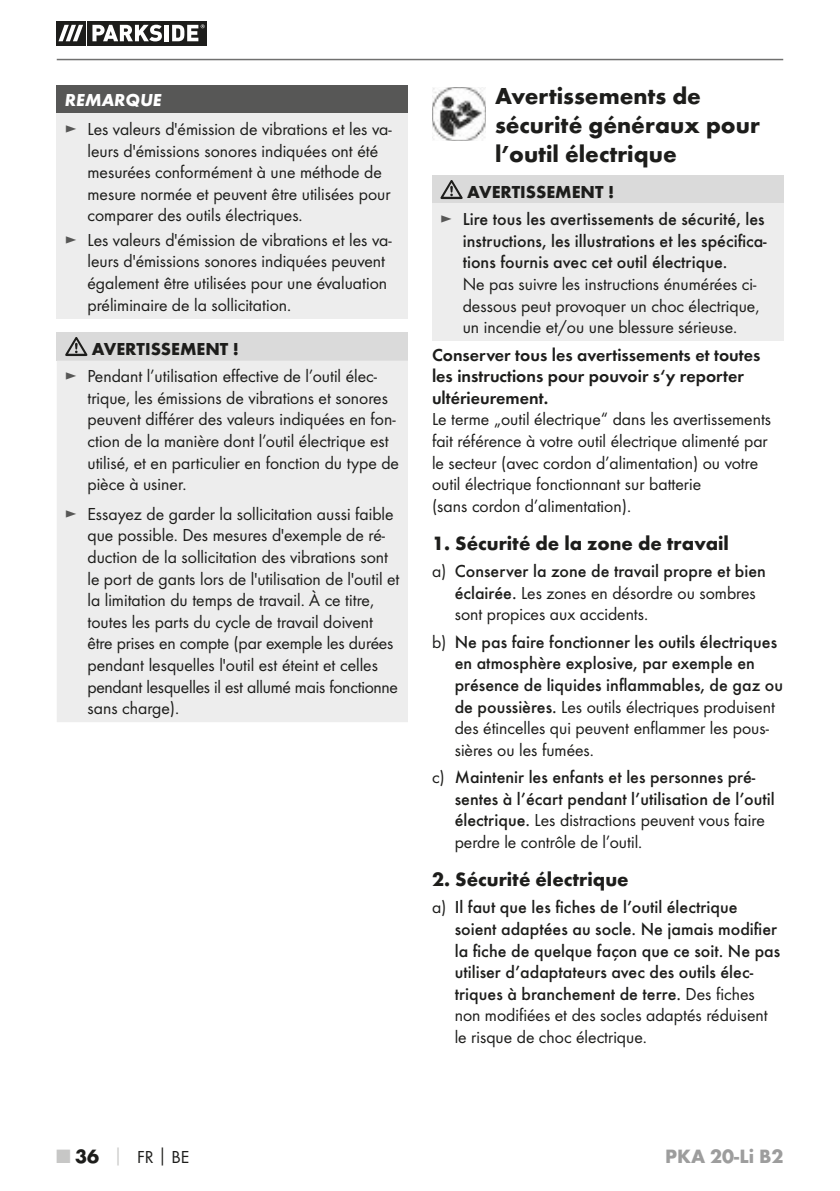
<style>
.page{position:relative;width:840px;height:1191px;background:#fff}
.page>*{position:absolute;margin:0;border:0;box-sizing:border-box;transform-origin:0 0}
.t1{font:700 24px/28.8px "Futura";color:#1d1d1b}
.t2{font:700 20px "Futura";color:#1d1d1b}
.t3{font:700 20px "Futura";color:#9d9d9d}
.t4{font:18px/21.6px "Futura Boo";color:#1d1d1b}
.t5{font:500 18px/21.6px "Futura";color:#1d1d1b}
.t6{font:18px/21.6px "Futura Dem";color:#1d1d1b}
.t7{font:700 18px "Futura";color:#1d1d1b}
.t8{font:italic 700 18px "Futura";color:#fff}
.s1{color:#575756}
.s2{font-weight:700}
.s3{font-family:"Futura Boo";font-weight:400;color:#575756}
.s4{font-family:"Futura Boo";font-weight:400}
.s5{font-family:"Futura";font-weight:500}
.s6{font-family:"Futura";font-weight:700;font-size:20px;color:#c7c7c6}
.s7{font-family:"Futura";font-weight:700;font-size:20px}
.s8{font-family:"Futura";font-weight:700;color:#c7c7c6}
.s9{font-family:"Futura";font-weight:700}
</style>
<div class="page">
<hr style="left:57px;top:59px;width:725px;height:1px;background:#70706f">
<svg style="left:85px;top:21px;width:122px;height:24px"></svg>
<div style="left:56px;top:21px;width:29px;height:24px;background:#1d1d1b"></div>
<div style="left:87px;top:21px;width:119px;height:24px;background:#1d1d1b"></div>
<svg style="left:58px;top:25px;width:25px;height:16px"></svg>
<svg style="left:92px;top:25px;width:70px;height:16px"></svg>
<hr style="left:164px;top:25px;width:4px;height:16px;background:#fff">
<svg style="left:172px;top:24px;width:32px;height:17px"></svg>
<div style="left:57px;top:85px;width:351px;height:28px;background:#575756"></div>
<div style="left:57px;top:113px;width:351px;height:206px;background:#ededed"></div>
<div style="left:57px;top:332px;width:351px;height:29px;background:#dadada"></div>
<div style="left:57px;top:361px;width:351px;height:361px;background:#ededed"></div>
<svg style="left:65px;top:337px;width:22px;height:19px"></svg>
<img style="left:432px;top:87px;width:53px;height:54px">
<div style="left:432px;top:175px;width:350px;height:29px;background:#dadada"></div>
<div style="left:432px;top:204px;width:350px;height:137px;background:#ededed"></div>
<svg style="left:440px;top:180px;width:22px;height:19px"></svg>
<p class="t8" style="left:65px;top:94px;width:98px">REMARQUE</p>
<p class="t4" style="left:87px;top:119px;width:305px;text-indent:-23px"><span class="s1">►</span> Les valeurs d'émission de vibrations et les va&shy;leurs d'émissions sonores indiquées ont été mesurées conformément à une méthode de mesure normée et peuvent être utilisées pour comparer des outils électriques.</p>
<p class="t4" style="left:87px;top:230px;width:305px;text-indent:-23px"><span class="s1">►</span> Les valeurs d'émission de vibrations et les va&shy;leurs d'émissions sonores indiquées peuvent également être utilisées pour une évaluation préliminaire de la sollicitation.</p>
<p class="t7" style="left:92px;top:341px;width:148px">AVERTISSEMENT !</p>
<p class="t4" style="left:87px;top:366px;width:313px;text-indent:-23px"><span class="s1">►</span> Pendant l’utilisation effective de l’outil élec&shy;trique, les émissions de vibrations et sonores peuvent différer des valeurs indiquées en fon&shy;ction de la manière dont l’outil électrique est utilisé, et en particulier en fonction du type de pièce à usiner.</p>
<p class="t4" style="left:87px;top:504px;width:313px;text-indent:-23px"><span class="s1">►</span> Essayez de garder la sollicitation aussi faible que possible. Des mesures d'exemple de ré&shy;duction de la sollicitation des vibrations sont le port de gants lors de l'utilisation de l'outil et la limitation du temps de travail. À ce titre, toutes les parts du cycle de travail doivent être prises en compte (par exemple les durées pendant lesquelles l'outil est éteint et celles pendant lesquelles il est allumé mais fonctionne sans charge).</p>
<h1 class="t1" style="left:494px;top:83px;width:266px">Avertissements de sécurité généraux pour l’outil électrique</h1>
<p class="t5" style="left:440px;top:179px;width:326px;line-height:27.6px;text-indent:27px"><span class="s2">AVERTISSEMENT !<br></span><span class="s3">►</span> Lire tous les avertissements de sécurité, les</p>
<p class="t5" style="left:462px;top:231px;width:305px">instructions, les illustrations et les spécifica&shy;tions fournis avec cet outil électrique.</p>
<p class="t4" style="left:462px;top:274px;width:298px">Ne pas suivre les instructions énumérées ci&shy;dessous peut provoquer un choc électrique, un incendie et/ou une blessure sérieuse.</p>
<p class="t6" style="left:432px;top:344px;width:330px">Conserver tous les avertissements et toutes les instructions pour pouvoir s‘y reporter ultérieurement.</p>
<p class="t4" style="left:432px;top:409px;width:340px">Le terme „outil électrique“ dans les avertissements fait référence à votre outil électrique alimenté par le secteur (avec cordon d’alimentation) ou votre outil électrique fonctionnant sur batterie<br>(sans cordon d’alimentation).</p>
<p class="t2" style="left:432px;top:535px;width:298px">1. Sécurité de la zone de travail</p>
<p class="t5" style="left:432px;top:561px;width:335px"><span class="s4">a)</span> Conserver la zone de travail propre et bien</p>
<p class="t4" style="left:454px;top:583px;width:302px"><span class="s5">éclairée.</span> Les zones en désordre ou sombres sont propices aux accidents.</p>
<p class="t5" style="left:454px;top:632px;width:330px;text-indent:-23px"><span class="s4">b)</span> Ne pas faire fonctionner les outils électriques en atmosphère explosive, par exemple en présence de liquides inflammables, de gaz ou</p>
<p class="t4" style="left:454px;top:696px;width:321px"><span class="s5">de poussières.</span> Les outils électriques produisent des étincelles qui peuvent enflammer les pous&shy;sières ou les fumées.</p>
<p class="t5" style="left:454px;top:767px;width:321px;text-indent:-23px"><span class="s4">c)</span> Maintenir les enfants et les personnes pré&shy;sentes à l’écart pendant l’utilisation de l’outil</p>
<p class="t4" style="left:454px;top:810px;width:311px"><span class="s5">électrique.</span> Les distractions peuvent vous faire perdre le contrôle de l’outil.</p>
<p class="t2" style="left:432px;top:871px;width:198px">2. Sécurité électrique</p>
<p class="t5" style="left:454px;top:897px;width:327px;text-indent:-23px"><span class="s4">a)</span> Il faut que les fiches de l’outil électrique soient adaptées au socle. Ne jamais modifier la fiche de quelque façon que ce soit. Ne pas utiliser d’adaptateurs avec des outils élec&shy;triques à branchement de terre. <span class="s4">Des fiches</span></p>
<p class="t4" style="left:454px;top:1005px;width:314px">non modifiées et des socles adaptés réduisent le risque de choc électrique.</p>
<p class="t4" style="left:57px;top:1146px;width:134px"><span class="s6">■</span> <span class="s7">36</span> <span class="s8">│</span> FR<span class="s9">│</span>BE</p>
<p class="t3" style="left:664px;top:1147px;width:120px">PKA 20-Li B2</p>
</div>
